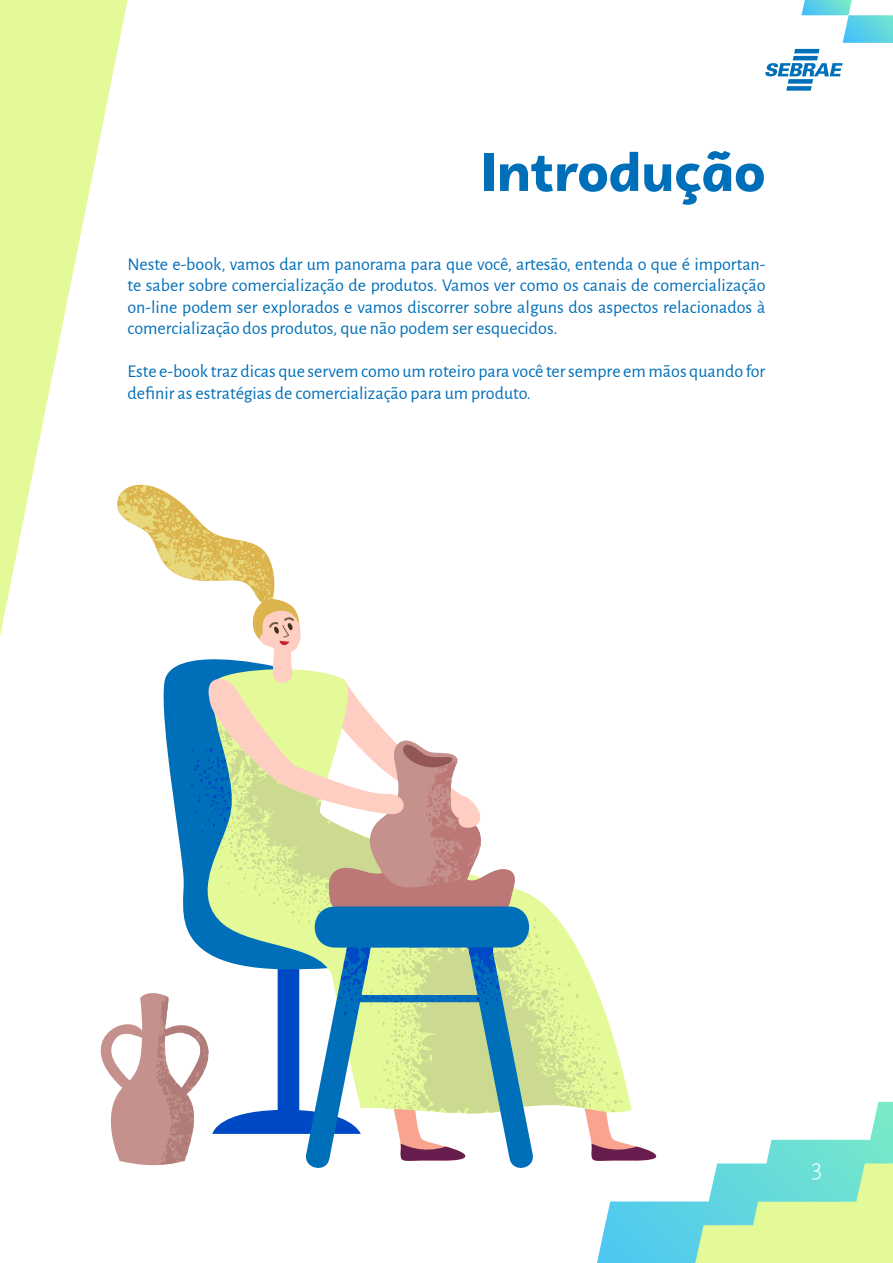
<style>
.page{position:relative;width:893px;height:1263px;background:#fff}
.page>*{position:absolute;margin:0;border:0;box-sizing:border-box;transform-origin:0 0}
.t1{font:900 54px "Campuni";color:#006fb9}
.t2{font:300 27px "Alegreya Sans";color:#fff}
.t3{font:18px/21.6px "Alegreya Sans";color:#006fb9;text-align:justify}
</style>
<div class="page">
<svg style="left:0;top:0;width:128px;height:636px;fill:#e4f998"></svg>
<svg style="left:765px;top:49px;width:78px;height:42px"></svg>
<svg style="left:801px;top:0;width:92px;height:43px"></svg>
<svg style="left:590px;top:1101px;width:303px;height:162px"></svg>
<svg style="left:193px;top:892px;width:438px;height:228px"></svg>
<svg style="left:536px;top:916px;width:87px;height:219px;fill:#e4f998"></svg>
<svg style="left:303px;top:906px;width:233px;height:262px;background:#67a8ae"></svg>
<svg style="left:100px;top:943px;width:411px;height:224px"></svg>
<svg style="left:111px;top:466px;width:415px;height:458px"></svg>
<h1 class="t1" style="left:480px;top:136px;width:287px">Introdução</h1>
<p class="t3" style="left:128px;top:252px;width:639px">Neste e-book, vamos dar um panorama para que você, artesão, entenda o que é importan&shy;te saber sobre comercialização de produtos. Vamos ver como os canais de comercialização on-line podem ser explorados e vamos discorrer sobre alguns dos aspectos relacionados à comercialização dos produtos, que não podem ser esquecidos.</p>
<p class="t3" style="left:128px;top:360px;width:639px">Este e-book traz dicas que servem como um roteiro para você ter sempre em mãos quando for definir as estratégias de comercialização para um produto.</p>
<h2 class="t2" style="left:811px;top:1150px;width:12px">3</h2>
</div>
